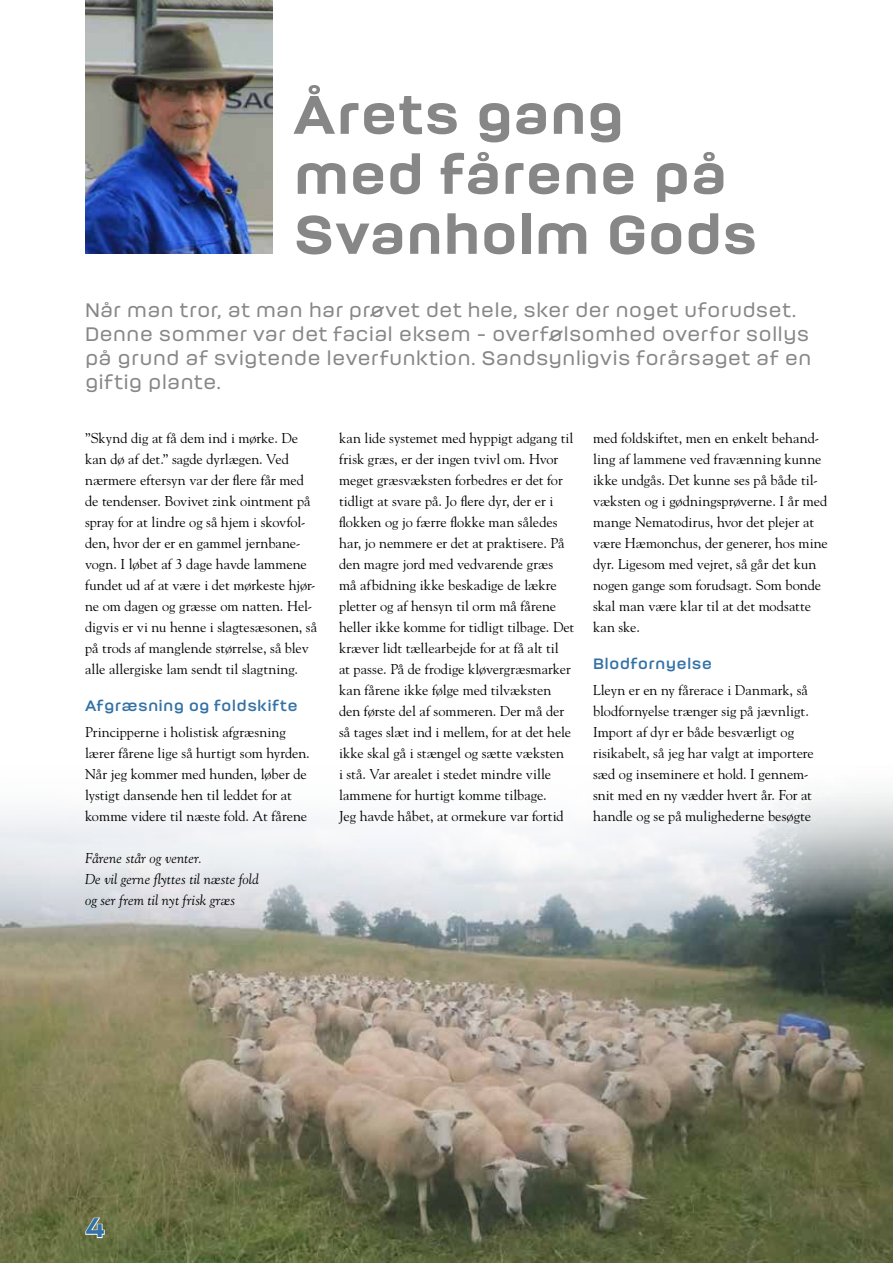
<style>
.page{position:relative;width:893px;height:1263px;background:#fff}
.page>*{position:absolute;margin:0;border:0;box-sizing:border-box;transform-origin:0 0}
.t1{font:900 54px/60px "Moderna";letter-spacing:-.005em;color:#878787}
.t2{font:900 27px "Moderna";color:#3472a6}
.t3{font:500 19.5px/24px "Moderna";letter-spacing:.005em;color:#878787}
.t4{font:700 15px "Moderna";letter-spacing:.015em;color:#3472a6}
.t5{font:14.25px/21px "Goudy";letter-spacing:-.005em;color:#000}
.t6{font:italic 14.25px/21px "Goudy";letter-spacing:.01em;color:#000}
</style>
<div class="page">
<img style="left:0;top:793px;width:893px;height:470px">
<img style="left:85px;top:0;width:187px;height:254px">
<svg style="left:84px;top:1217px;width:22px;height:22px"></svg>
<h1 class="t1" style="left:293px;top:86px;width:466px">Årets gang med fårene på<br>Svanholm Gods</h1>
<h3 class="t3" style="left:85px;top:298px;width:728px">Når man tror, at man har prøvet det hele, sker der noget uforudset.<br>Denne sommer var det facial eksem - overfølsomhed overfor sollys på grund af svigtende leverfunktion. Sandsynligvis forårsaget af en giftig plante.</h3>
<p class="t5" style="left:85px;top:427px;width:233px">”Skynd dig at få dem ind i mørke. De kan dø af det.” sagde dyrlægen. Ved nærmere eftersyn var der flere får med de tendenser. Bovivet zink ointment på spray for at lindre og så hjem i skovfol&shy;den, hvor der er en gammel jernbane&shy;vogn. I løbet af 3 dage havde lammene fundet ud af at være i det mørkeste hjør&shy;ne om dagen og græsse om natten. Hel&shy;digvis er vi nu henne i slagtesæsonen, så på trods af manglende størrelse, så blev alle allergiske lam sendt til slagtning.</p>
<p class="t4" style="left:85px;top:694px;width:214px">Afgræsning og foldskifte</p>
<p class="t5" style="left:85px;top:721px;width:226px">Principperne i holistisk afgræsning lærer fårene lige så hurtigt som hyrden.<br>Når jeg kommer med hunden, løber de lystigt dansende hen til leddet for at komme videre til næste fold. At fårene</p>
<p class="t6" style="left:85px;top:847px;width:175px">Fårene står og venter.<br>De vil gerne flyttes til næste fold og ser frem til nyt frisk græs</p>
<p class="t5" style="left:339px;top:427px;width:237px">kan lide systemet med hyppigt adgang til frisk græs, er der ingen tvivl om. Hvor meget græsvæksten forbedres er det for tidligt at svare på. Jo flere dyr, der er i flokken og jo færre flokke man således har, jo nemmere er det at praktisere. På den magre jord med vedvarende græs må afbidning ikke beskadige de lækre pletter og af hensyn til orm må fårene heller ikke komme for tidligt tilbage. Det kræver lidt tællearbejde for at få alt til<br>at passe. På de frodige kløvergræsmarker kan fårene ikke følge med tilvæksten den første del af sommeren. Der må der så tages slæt ind i mellem, for at det hele ikke skal gå i stængel og sætte væksten<br>i stå. Var arealet i stedet mindre ville lammene for hurtigt komme tilbage.<br>Jeg havde håbet, at ormekure var fortid</p>
<p class="t5" style="left:593px;top:427px;width:236px">med foldskiftet, men en enkelt behand&shy;ling af lammene ved fravænning kunne ikke undgås. Det kunne ses på både til&shy;væksten og i gødningsprøverne. I år med mange Nematodirus, hvor det plejer at være Hæmonchus, der generer, hos mine dyr. Ligesom med vejret, så går det kun nogen gange som forudsagt. Som bonde skal man være klar til at det modsatte kan ske.</p>
<p class="t4" style="left:593px;top:652px;width:120px">Blodfornyelse</p>
<p class="t5" style="left:593px;top:679px;width:222px">Lleyn er en ny fårerace i Danmark, så blodfornyelse trænger sig på jævnligt.<br>Import af dyr er både besværligt og risikabelt, så jeg har valgt at importere sæd og inseminere et hold. I gennem&shy;snit med en ny vædder hvert år. For at handle og se på mulighederne besøgte</p>
<h2 class="t2" style="left:85px;top:1207px;width:21px">4</h2>
</div>
